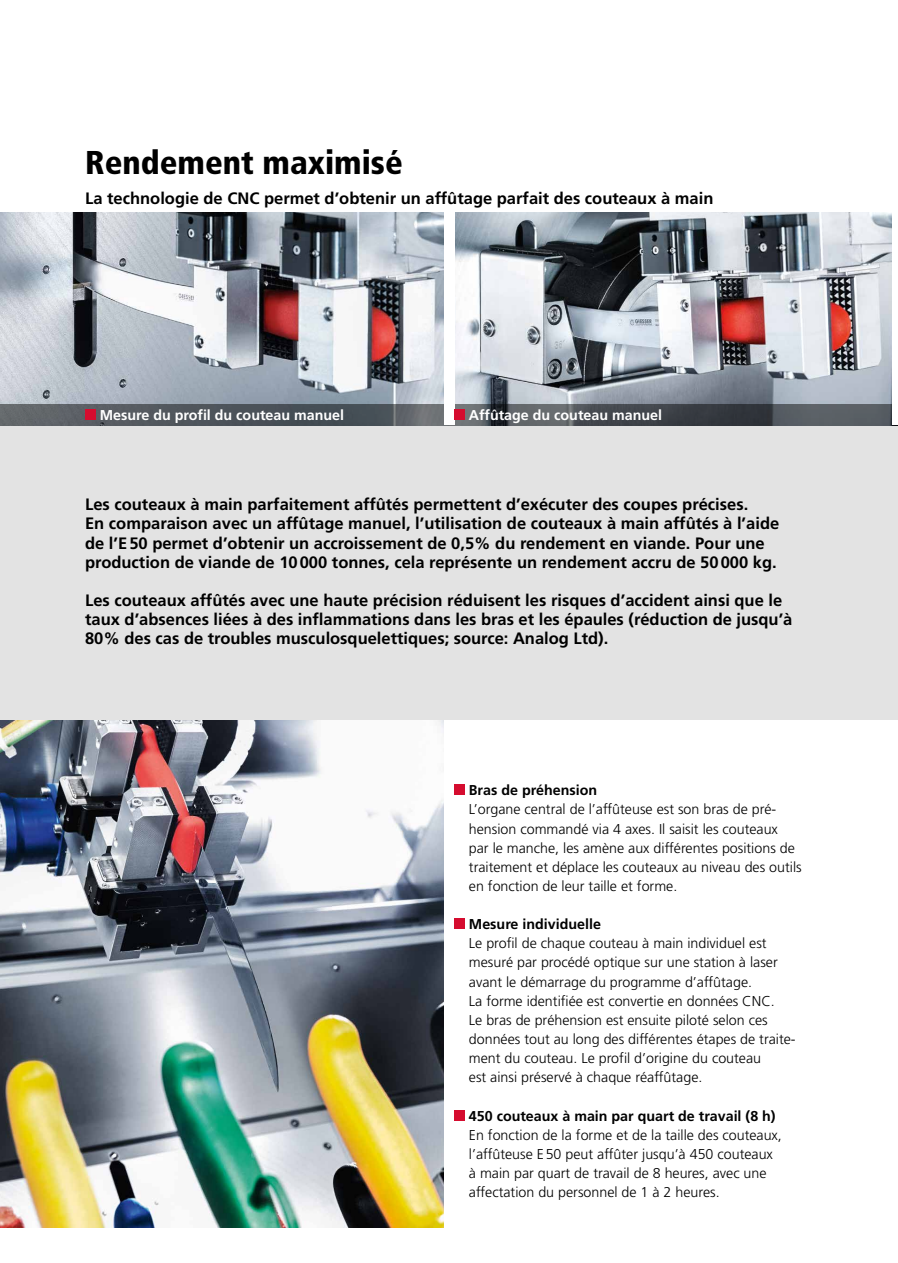
<style>
.page{position:relative;width:898px;height:1263px;background:#fff}
.page>*{position:absolute;margin:0;border:0;box-sizing:border-box;transform-origin:0 0}
.t1{font:900 condensed 33px "Frutiger LT";color:#000}
.t2{font:700 16.5px/19.2px "Frutiger LT";color:#000}
.t3{font:300 14.25px/19.2px "Frutiger LT";color:#000}
.t4{font:700 14.25px "Frutiger LT";color:#000}
.t5{font:700 14.25px "Frutiger LT";color:#fff}
</style>
<div class="page">
<div style="left:0;top:213px;width:897px;height:507px;background:#e3e3e3"></div>
<img style="left:0;top:213px;width:892px;height:191px">
<svg style="left:0;top:404px;width:443px;height:21px;background:#535a5f"></svg>
<svg style="left:454px;top:404px;width:438px;height:21px;background:#4b5055"></svg>
<img style="left:0;top:720px;width:443px;height:508px">
<div style="left:443px;top:213px;width:11px;height:212px;background:#fff"></div>
<div style="left:892px;top:213px;width:5px;height:212px;background:#fff"></div>
<div style="left:454px;top:784px;width:11px;height:11px;background:#d50c2f"></div>
<div style="left:454px;top:918px;width:11px;height:11px;background:#d50c2f"></div>
<div style="left:454px;top:1110px;width:11px;height:10px;background:#d50c2f"></div>
<div style="left:85px;top:409px;width:11px;height:11px;background:#d50c2f"></div>
<div style="left:454px;top:409px;width:11px;height:11px;background:#d50c2f"></div>
<h1 class="t1" style="left:85px;top:142px;width:319px">Rendement maximisé</h1>
<p class="t2" style="left:85px;top:189px;width:629px">La technologie de CNC permet d’obtenir un affûtage parfait des couteaux à main</p>
<p class="t5" style="left:100px;top:407px;width:246px">Mesure du profil du couteau manuel</p>
<p class="t5" style="left:468px;top:407px;width:194px">Affûtage du couteau manuel</p>
<p class="t2" style="left:85px;top:495px;width:695px">Les couteaux à main parfaitement affûtés permettent d’exécuter des coupes précises.<br>En comparaison avec un affûtage manuel, l’utilisation de couteaux à main affûtés à l’aide de l’E50 permet d’obtenir un accroissement de 0,5% du rendement en viande. Pour une production de viande de 10000 tonnes, cela représente un rendement accru de 50000 kg.</p>
<p class="t2" style="left:85px;top:591px;width:708px">Les couteaux affûtés avec une haute précision réduisent les risques d’accident ainsi que le taux d’absences liées à des inflammations dans les bras et les épaules (réduction de jusqu’à<br>80% des cas de troubles musculosquelettiques; source: Analog Ltd).</p>
<p class="t4" style="left:468px;top:782px;width:130px">Bras de préhension</p>
<p class="t3" style="left:468px;top:800px;width:334px">L’organe central de l’affûteuse est son bras de pré&shy;hension commandé via 4 axes. Il saisit les couteaux<br>par le manche, les amène aux différentes positions de traitement et déplace les couteaux au niveau des outils en fonction de leur taille et forme.</p>
<p class="t4" style="left:468px;top:916px;width:133px">Mesure individuelle</p>
<p class="t3" style="left:468px;top:934px;width:328px">Le profil de chaque couteau à main individuel est mesuré par procédé optique sur une station à laser avant le démarrage du programme d’affûtage.<br>La forme identifiée est convertie en données CNC.<br>Le bras de préhension est ensuite piloté selon ces données tout au long des différentes étapes de traite&shy;ment du couteau. Le profil d’origine du couteau<br>est ainsi préservé à chaque réaffûtage.</p>
<p class="t4" style="left:468px;top:1107px;width:308px">450 couteaux à main par quart de travail (8 h)</p>
<p class="t3" style="left:468px;top:1125px;width:314px">En fonction de la forme et de la taille des couteaux, l’affûteuse E50 peut affûter jusqu’à 450 couteaux à main par quart de travail de 8 heures, avec une affectation du personnel de 1 à 2 heures.</p>
</div>
